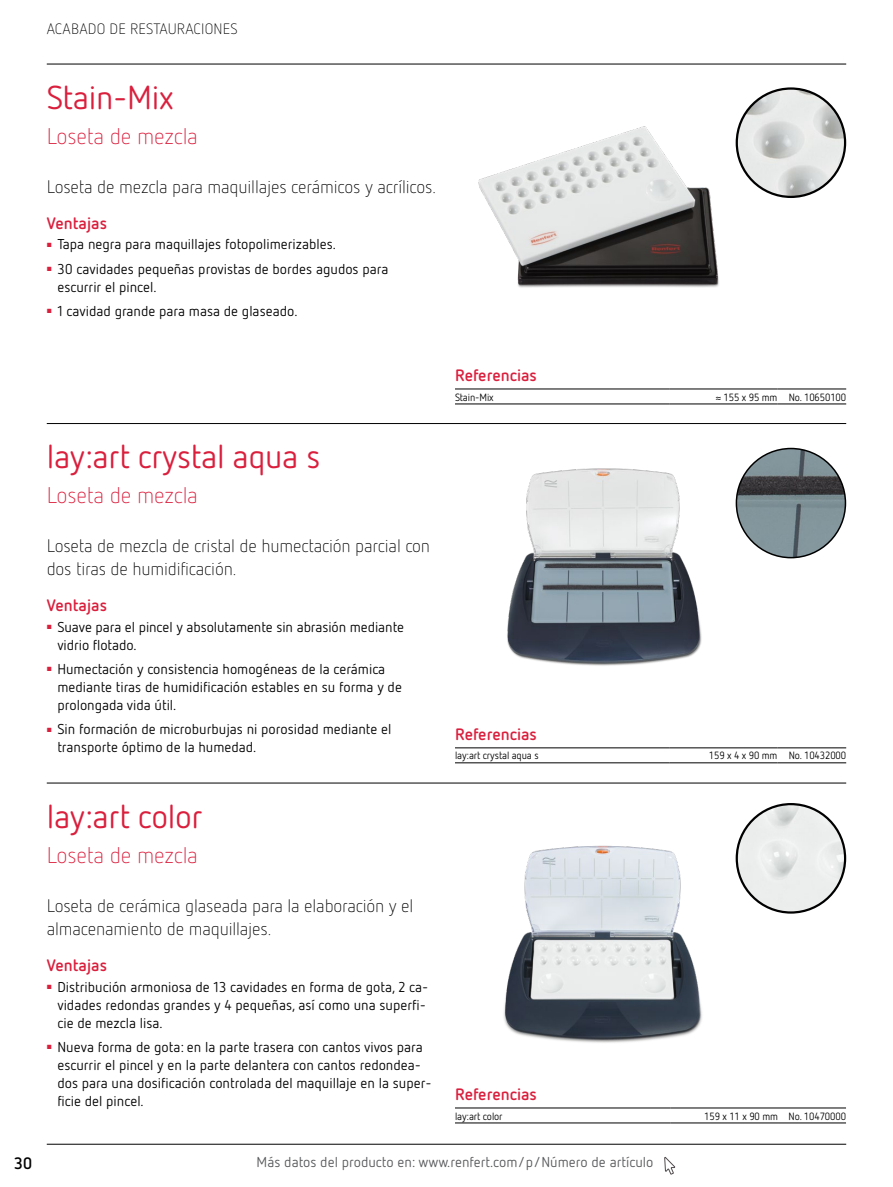
<style>
.page{position:relative;width:893px;height:1187px;background:#fff}
.page>*{position:absolute;margin:0;border:0;box-sizing:border-box;transform-origin:0 0}
.t1{font:33px "Netto Pro";letter-spacing:-.01em;color:#da1f3d}
.t2{font:300 22.5px "Netto Pro";letter-spacing:-.01em;color:#da1f3d}
.t3{font:300 18px/23.2px "Netto Pro";letter-spacing:-.01em;color:#000}
.t4{font:700 16.5px "Netto Pro";color:#da1f3d}
.t5{font:700 16.5px "Netto Pro";color:#000}
.t6{font:300 15px "Netto Pro";letter-spacing:.01em;color:#000}
.t7{font:14.25px/18px "Netto Pro";color:#000}
.t8{font:14.25px "Netto Pro";color:#58595b}
.t9{font:10.5px "Netto Pro";letter-spacing:-.01em;color:#000;scale:.96 1}
</style>
<div class="page">
<hr style="left:455px;top:1107px;width:215px;height:1px;background:#000">
<hr style="left:670px;top:1107px;width:108px;height:1px;background:#000">
<hr style="left:778px;top:1107px;width:68px;height:1px;background:#000">
<hr style="left:455px;top:1122px;width:215px;height:1px;background:#000">
<hr style="left:670px;top:1122px;width:108px;height:1px;background:#000">
<hr style="left:778px;top:1122px;width:68px;height:1px;background:#000">
<hr style="left:455px;top:747px;width:215px;height:1px;background:#000">
<hr style="left:670px;top:747px;width:107px;height:1px;background:#000">
<hr style="left:777px;top:747px;width:69px;height:1px;background:#000">
<hr style="left:455px;top:762px;width:215px;height:1px;background:#000">
<hr style="left:670px;top:762px;width:107px;height:1px;background:#000">
<hr style="left:777px;top:762px;width:69px;height:1px;background:#000">
<hr style="left:455px;top:388px;width:215px;height:1px;background:#000">
<hr style="left:455px;top:403px;width:215px;height:1px;background:#000">
<hr style="left:670px;top:388px;width:107px;height:1px;background:#000">
<hr style="left:670px;top:403px;width:107px;height:1px;background:#000">
<hr style="left:777px;top:388px;width:69px;height:1px;background:#000">
<hr style="left:777px;top:403px;width:69px;height:1px;background:#000">
<svg style="left:664px;top:1157px;width:12px;height:18px"></svg>
<img style="left:507px;top:459px;width:262px;height:207px">
<img style="left:478px;top:126px;width:241px;height:162px">
<img style="left:504px;top:845px;width:198px;height:198px">
<img style="left:737px;top:88px;width:108px;height:109px;border-radius:54px">
<div style="left:736px;top:87px;width:110px;height:111px;border:2px solid #000;border-radius:50%"></div>
<img style="left:736px;top:448px;width:109px;height:109px;border-radius:55px">
<div style="left:736px;top:448px;width:110px;height:110px;border:2px solid #000;border-radius:50%"></div>
<img style="left:737px;top:804px;width:108px;height:108px;border-radius:54px">
<div style="left:736px;top:803px;width:110px;height:110px;border:2px solid #000;border-radius:50%"></div>
<hr style="left:47px;top:64px;width:799px;height:1px;background:#000">
<hr style="left:47px;top:423px;width:799px;height:1px;background:#000">
<hr style="left:47px;top:782px;width:799px;height:1px;background:#000">
<hr style="left:47px;top:1143px;width:799px;height:1px;background:#000">
<p class="t6" style="left:47px;top:19px;width:192px">ACABADO DE RESTAURACIONES</p>
<h1 class="t1" style="left:47px;top:76px;width:128px">Stain-Mix</h1>
<h2 class="t2" style="left:47px;top:122px;width:153px">Loseta de mezcla</h2>
<p class="t3" style="left:47px;top:174px;width:391px">Loseta de mezcla para maquillajes cerámicos y acrílicos.</p>
<p class="t4" style="left:47px;top:212px;width:62px">Ventajas</p>
<p class="t7" style="left:47px;top:235px;width:291px"><sup>■</sup> Tapa negra para maquillajes fotopolimerizables.</p>
<p class="t7" style="left:57px;top:259px;width:332px;text-indent:-11px"><sup>■</sup> 30 cavidades pequeñas provistas de bordes agudos para escurrir el pincel.</p>
<p class="t7" style="left:47px;top:301px;width:252px"><sup>■</sup> 1 cavidad grande para masa de glaseado.</p>
<h1 class="t1" style="left:47px;top:434px;width:275px">lay:art crystal aqua s</h1>
<h2 class="t2" style="left:47px;top:481px;width:153px">Loseta de mezcla</h2>
<p class="t3" style="left:47px;top:533px;width:385px">Loseta de mezcla de cristal de humectación parcial con dos tiras de humidificación.</p>
<p class="t4" style="left:47px;top:594px;width:62px">Ventajas</p>
<p class="t7" style="left:57px;top:617px;width:348px;text-indent:-11px"><sup>■</sup> Suave para el pincel y absolutamente sin abrasión mediante vidrio flotado.</p>
<p class="t7" style="left:57px;top:659px;width:346px;text-indent:-11px"><sup>■</sup> Humectación y consistencia homogéneas de la cerámica mediante tiras de humidificación estables en su forma y de prolongada vida útil.</p>
<p class="t7" style="left:57px;top:719px;width:336px;text-indent:-11px"><sup>■</sup> Sin formación de microburbujas ni porosidad mediante el transporte óptimo de la humedad.</p>
<h1 class="t1" style="left:47px;top:794px;width:157px">lay:art color</h1>
<h2 class="t2" style="left:47px;top:840px;width:153px">Loseta de mezcla</h2>
<p class="t3" style="left:47px;top:893px;width:368px">Loseta de cerámica glaseada para la elaboración y el almacenamiento de maquillajes.</p>
<p class="t4" style="left:47px;top:954px;width:62px">Ventajas</p>
<p class="t7" style="left:57px;top:977px;width:372px;text-indent:-11px"><sup>■</sup> Distribución armoniosa de 13 cavidades en forma de gota, 2 ca&shy;vidades redondas grandes y 4 pequeñas, así como una superfi&shy;cie de mezcla lisa.</p>
<p class="t7" style="left:57px;top:1037px;width:376px;text-indent:-11px"><sup>■</sup> Nueva forma de gota: en la parte trasera con cantos vivos para escurrir el pincel y en la parte delantera con cantos redondea&shy;dos para una dosificación controlada del maquillaje en la super&shy;ficie del pincel.</p>
<p class="t4" style="left:455px;top:364px;width:84px">Referencias</p>
<p class="t9" style="left:455px;top:390px;width:42px">Stain-Mix</p>
<p class="t9" style="left:716px;top:390px;width:137px">≈ 155 x 95 mm No. 10650100</p>
<p class="t4" style="left:455px;top:722px;width:84px">Referencias</p>
<p class="t9" style="left:455px;top:749px;width:89px">lay:art crystal aqua s</p>
<p class="t9" style="left:709px;top:749px;width:144px">159 x 4 x 90 mm No. 10432000</p>
<p class="t4" style="left:455px;top:1082px;width:84px">Referencias</p>
<p class="t9" style="left:455px;top:1108px;width:51px">lay:art color</p>
<p class="t9" style="left:704px;top:1108px;width:149px">159 x 11 x 90 mm No. 10470000</p>
<p class="t5" style="left:14px;top:1151px;width:20px">30</p>
<p class="t8" style="left:257px;top:1152px;width:398px">Más datos del producto en: www.renfert.com/p/Número de artículo</p>
</div>
